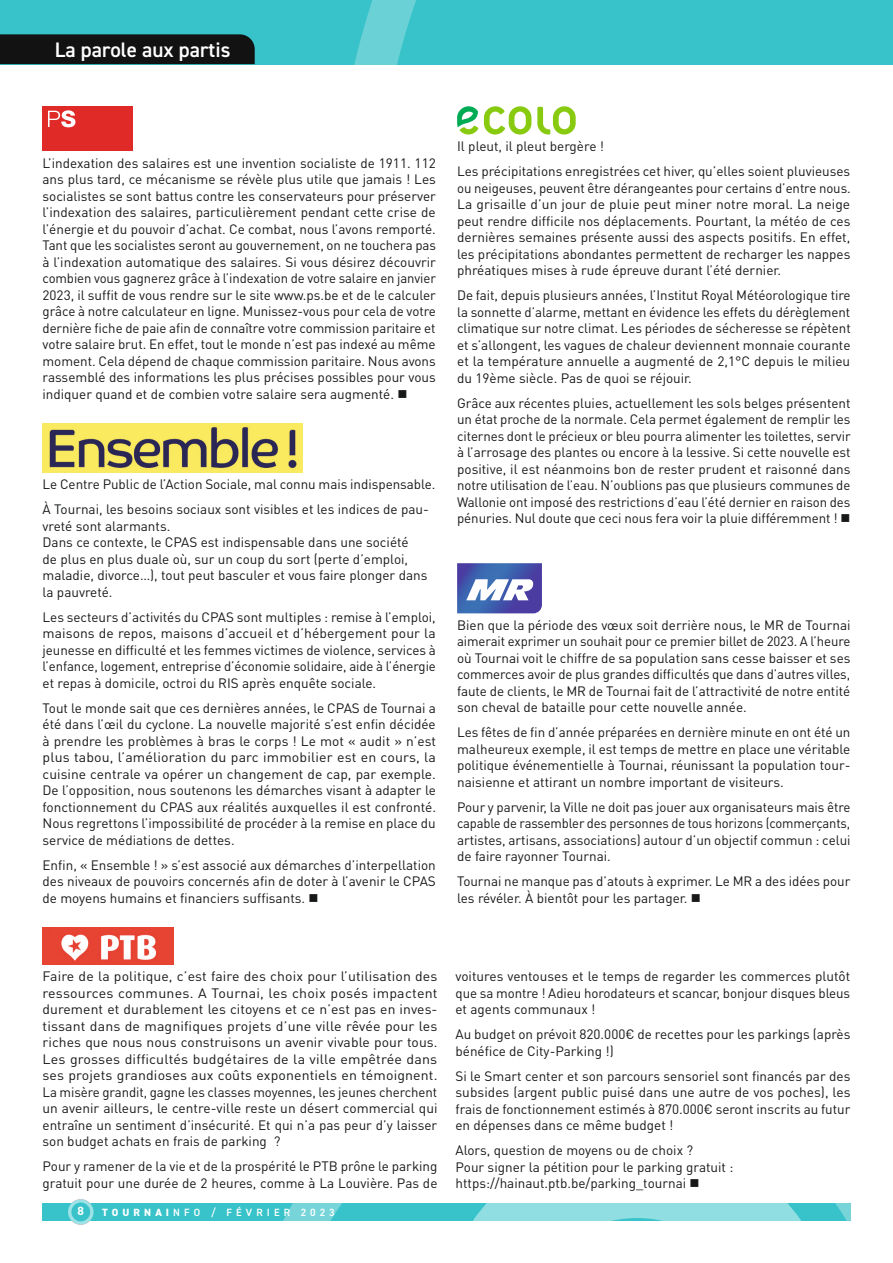
<style>
.page{position:relative;width:893px;height:1263px;background:#fff}
.page>*{position:absolute;margin:0;border:0;box-sizing:border-box;transform-origin:0 0}
.t1{font:600 21px "DIN2014";color:#fff}
.TEXTE{font:13.5px/16.5px "DIN Pro";color:#171818;text-align:justify}
.TEXTE-2{font:13.5px/16.5px "DIN Pro";color:#171818;text-align:justify;scale:1.04 1}
.t2{font:700 12px "DIN2014";color:#fff}
.t3{font:600 10.5px "DIN2014";letter-spacing:.39em;color:#fff}
.s1{font-weight:800}
</style>
<div class="page">
<div style="left:0;top:0;width:893px;height:64px;background:#37c3c9"></div>
<svg style="left:354px;top:0;width:62px;height:64px"></svg>
<div style="left:0;top:34px;width:255px;height:30px;background:#121212"></div>
<svg style="left:43px;top:1203px;width:807px;height:17px;background:#5fcfd4"></svg>
<svg style="left:70px;top:1201px;width:22px;height:22px"></svg>
<div style="left:68px;top:1199px;width:26px;height:26px;border:3px solid #9de2e5;border-radius:50%"></div>
<svg style="left:484px;top:106px;width:47px;height:29px"></svg>
<svg style="left:537px;top:106px;width:39px;height:29px"></svg>
<svg style="left:457px;top:106px;width:21px;height:29px"></svg>
<img style="left:43px;top:423px;width:260px;height:50px">
<svg style="left:457px;top:563px;width:85px;height:50px"></svg>
<div style="left:43px;top:106px;width:90px;height:44px;background:#e02a28"></div>
<svg style="left:48px;top:110px;width:27px;height:17px"></svg>
<img style="left:43px;top:927px;width:131px;height:38px">
<p class="t1" style="left:55px;top:35px;width:177px">La parole aux partis</p>
<p class="t1" style="left:146px;top:35px;width:68px">Dossier</p>
<p class="TEXTE" style="left:43px;top:154px;width:395px">L’indexation des salaires est une invention socialiste de 1911. 112 ans plus tard, ce mécanisme se révèle plus utile que jamais ! Les socialistes se sont battus contre les conservateurs pour préserver l’indexation des salaires, particulièrement pendant cette crise de l’énergie et du pouvoir d’achat. Ce combat, nous l’avons remporté.<br>Tant que les socialistes seront au gouvernement, on ne touchera pas à l’indexation automatique des salaires. Si vous désirez découvrir combien vous gagnerez grâce à l’indexation de votre salaire en janvier 2023, il suffit de vous rendre sur le site www.ps.be et de le calculer grâce à notre calculateur en ligne. Munissez-vous pour cela de votre dernière fiche de paie afin de connaître votre commission paritaire et votre salaire brut. En effet, tout le monde n’est pas indexé au même moment. Cela dépend de chaque commission paritaire. Nous avons rassemblé des informations les plus précises possibles pour vous indiquer quand et de combien votre salaire sera augmenté. ■</p>
<p class="TEXTE" style="left:43px;top:476px;width:395px">Le Centre Public de l’Action Sociale, mal connu mais indispensable.</p>
<p class="TEXTE" style="left:43px;top:501px;width:388px;text-align:left">À Tournai, les besoins sociaux sont visibles et les indices de pau&shy;vreté sont alarmants.<br>Dans ce contexte, le CPAS est indispensable dans une société<br>de plus en plus duale où, sur un coup du sort (perte d’emploi, maladie, divorce…), tout peut basculer et vous faire plonger dans la pauvreté.</p>
<p class="TEXTE" style="left:43px;top:608px;width:395px">Les secteurs d’activités du CPAS sont multiples : remise à l’emploi, maisons de repos, maisons d’accueil et d’hébergement pour la jeunesse en difficulté et les femmes victimes de violence, services à l’enfance, logement, entreprise d’économie solidaire, aide à l’énergie et repas à domicile, octroi du RIS après enquête sociale.</p>
<p class="TEXTE" style="left:43px;top:699px;width:395px">Tout le monde sait que ces dernières années, le CPAS de Tournai a été dans l’œil du cyclone. La nouvelle majorité s’est enfin décidée à prendre les problèmes à bras le corps ! Le mot « audit » n’est plus tabou, l’amélioration du parc immobilier est en cours, la cuisine centrale va opérer un changement de cap, par exemple.<br>De l’opposition, nous soutenons les démarches visant à adapter le fonctionnement du CPAS aux réalités auxquelles il est confronté.<br>Nous regrettons l’impossibilité de procéder à la remise en place du service de médiations de dettes.</p>
<p class="TEXTE" style="left:43px;top:856px;width:395px">Enfin, « Ensemble ! » s’est associé aux démarches d’interpellation des niveaux de pouvoirs concernés afin de doter à l’avenir le CPAS de moyens humains et financiers suffisants. ■</p>
<p class="TEXTE" style="left:457px;top:137px;width:148px">Il pleut, il pleut bergère !</p>
<p class="TEXTE" style="left:457px;top:162px;width:395px">Les précipitations enregistrées cet hiver, qu’elles soient pluvieuses ou neigeuses, peuvent être dérangeantes pour certains d’entre nous.<br>La grisaille d’un jour de pluie peut miner notre moral. La neige peut rendre difficile nos déplacements. Pourtant, la météo de ces dernières semaines présente aussi des aspects positifs. En effet, les précipitations abondantes permettent de recharger les nappes phréatiques mises à rude épreuve durant l’été dernier.</p>
<p class="TEXTE" style="left:457px;top:286px;width:395px">De fait, depuis plusieurs années, l’Institut Royal Météorologique tire la sonnette d’alarme, mettant en évidence les effets du dérèglement climatique sur notre climat. Les périodes de sécheresse se répètent et s’allongent, les vagues de chaleur deviennent monnaie courante et la température annuelle a augmenté de 2,1°C depuis le milieu du 19ème siècle. Pas de quoi se réjouir.</p>
<p class="TEXTE" style="left:457px;top:394px;width:395px">Grâce aux récentes pluies, actuellement les sols belges présentent un état proche de la normale. Cela permet également de remplir les citernes dont le précieux or bleu pourra alimenter les toilettes, servir à l’arrosage des plantes ou encore à la lessive. Si cette nouvelle est positive, il est néanmoins bon de rester prudent et raisonné dans notre utilisation de l’eau. N’oublions pas que plusieurs communes de Wallonie ont imposé des restrictions d’eau l’été dernier en raison des pénuries. Nul doute que ceci nous fera voir la pluie différemment ! ■</p>
<p class="TEXTE" style="left:457px;top:616px;width:395px">Bien que la période des vœux soit derrière nous, le MR de Tournai aimerait exprimer un souhait pour ce premier billet de 2023. A l’heure où Tournai voit le chiffre de sa population sans cesse baisser et ses commerces avoir de plus grandes difficultés que dans d’autres villes, faute de clients, le MR de Tournai fait de l’attractivité de notre entité son cheval de bataille pour cette nouvelle année.</p>
<p class="TEXTE" style="left:457px;top:724px;width:395px">Les fêtes de fin d’année préparées en dernière minute en ont été un malheureux exemple, il est temps de mettre en place une véritable politique événementielle à Tournai, réunissant la population tour&shy;naisienne et attirant un nombre important de visiteurs.</p>
<p class="TEXTE" style="left:457px;top:798px;width:395px">Pour y parvenir, la Ville ne doit pas jouer aux organisateurs mais être capable de rassembler des personnes de tous horizons (commerçants, artistes, artisans, associations) autour d’un objectif commun : celui de faire rayonner Tournai.</p>
<p class="TEXTE" style="left:457px;top:873px;width:395px">Tournai ne manque pas d’atouts à exprimer. Le MR a des idées pour les révéler. À bientôt pour les partager. ■</p>
<p class="TEXTE-2" style="left:43px;top:967px;width:381px">Faire de la politique, c’est faire des choix pour l’utilisation des ressources communes. A Tournai, les choix posés impactent durement et durablement les citoyens et ce n’est pas en inves&shy;tissant dans de magnifiques projets d’une ville rêvée pour les riches que nous nous construisons un avenir vivable pour tous.<br>Les grosses difficultés budgétaires de la ville empêtrée dans ses projets grandioses aux coûts exponentiels en témoignent.<br>La misère grandit, gagne les classes moyennes, les jeunes cherchent un avenir ailleurs, le centre-ville reste un désert commercial qui entraîne un sentiment d’insécurité. Et qui n’a pas peur d’y laisser son budget achats en frais de parking ?</p>
<p class="TEXTE" style="left:43px;top:1157px;width:397px">Pour y ramener de la vie et de la prospérité le PTB prône le parking gratuit pour une durée de 2 heures, comme à La Louvière. Pas de</p>
<p class="t3" style="left:102px;top:1205px;width:234px"><span class="s1">TOURNAI</span>NFO / FÉVRIER 2023</p>
<p class="t2" style="left:78px;top:1203px;width:8px">8</p>
<p class="t3" style="left:227px;top:1205px;width:113px">OCTOBRE 2018</p>
<p class="TEXTE" style="left:455px;top:967px;width:396px">voitures ventouses et le temps de regarder les commerces plutôt que sa montre ! Adieu horodateurs et scancar, bonjour disques bleus et agents communaux !</p>
<p class="TEXTE" style="left:455px;top:1025px;width:396px">Au budget on prévoit 820.000€ de recettes pour les parkings (après bénéfice de City-Parking !)</p>
<p class="TEXTE" style="left:455px;top:1067px;width:396px">Si le Smart center et son parcours sensoriel sont financés par des subsides (argent public puisé dans une autre de vos poches), les frais de fonctionnement estimés à 870.000€ seront inscrits au futur en dépenses dans ce même budget !</p>
<p class="TEXTE" style="left:455px;top:1141px;width:279px;text-align:left">Alors, question de moyens ou de choix ?<br>Pour signer la pétition pour le parking gratuit : https://hainaut.ptb.be/parking_tournai ■</p>
</div>
